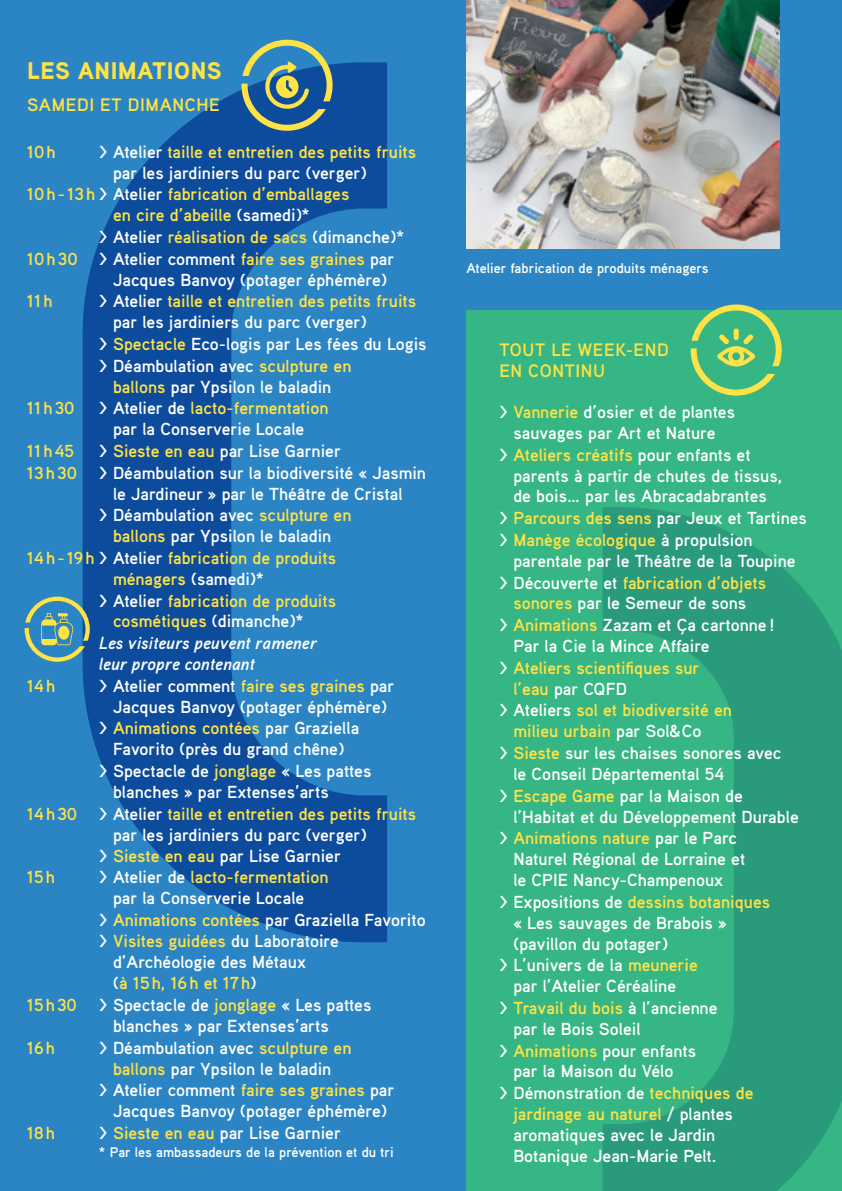
<style>
.page{position:relative;width:842px;height:1191px;background:#2b85c4}
.page>*{position:absolute;margin:0;border:0;box-sizing:border-box;transform-origin:0 0}
.t1{font:900 24px "Aaux Pro";letter-spacing:.025em;color:#ffe245}
.t2{font:700 18px/20.4px "Aaux Pro";letter-spacing:.035em;color:#ffe245}
.t3{font:700 17.4px/20.8px "Aaux Pro";color:#fff;text-align:center}
.t4{font:700 17.4px "Aaux Pro";color:#ffe245}
.t5{font:italic 700 17.4px "Aaux Pro";color:#fff}
.t6{font:700 14px "Aaux Pro";color:#fff}
.s1{color:#fff}
.s2{color:#ffe245}
</style>
<div class="page">
<div style="left:466px;top:311px;width:376px;height:880px;background:#35b684"></div>
<svg style="left:602px;top:507px;width:240px;height:684px;fill:#299a7b"></svg>
<svg style="left:83px;top:62px;width:304px;height:880px;fill:#0d4c9c"></svg>
<img style="left:466px;top:0;width:314px;height:248px">
<svg style="left:242px;top:40px;width:91px;height:91px"></svg>
<svg style="left:691px;top:304px;width:91px;height:91px"></svg>
<svg style="left:25px;top:596px;width:65px;height:66px"></svg>
<div style="left:58px;top:626px;width:11px;height:13px;background:#ffe245;border-radius:50%"></div>
<h1 class="t1" style="left:27px;top:55px;width:196px">LES ANIMATIONS</h1>
<p class="t2" style="left:27px;top:94px;width:194px">SAMEDI ET DIMANCHE</p>
<p class="t4" style="left:27px;top:140px;width:30px">10h</p>
<p class="t4" style="left:99px;top:140px;width:319px"><span class="s1">&gt; Atelier</span> taille et entretien des petits fruits</p>
<p class="t3" style="left:113px;top:161px;width:255px">par les jardiniers du parc (verger)</p>
<p class="t4" style="left:27px;top:183px;width:324px">10h- 13h <span class="s1">&gt; Atelier</span> fabrication d’emballages</p>
<p class="t4" style="left:113px;top:204px;width:198px">en cire d’abeille <span class="s1">(samedi)*</span></p>
<p class="t3" style="left:99px;top:226px;width:307px">&gt; Atelier <span class="s2">réalisation de sacs</span> (dimanche)*</p>
<p class="t4" style="left:27px;top:247px;width:369px">10h30 <span class="s1">&gt; Atelier comment</span> faire ses graines <span class="s1">par</span></p>
<p class="t3" style="left:113px;top:268px;width:275px">Jacques Banvoy (potager éphémère)</p>
<p class="t4" style="left:27px;top:290px;width:27px">11h</p>
<p class="t4" style="left:99px;top:290px;width:319px"><span class="s1">&gt; Atelier</span> taille et entretien des petits fruits</p>
<p class="t3" style="left:113px;top:311px;width:255px">par les jardiniers du parc (verger)</p>
<p class="t3" style="left:99px;top:333px;width:329px">&gt; <span class="s2">Spectacle</span> Eco-logis par Les fées du Logis</p>
<p class="t3" style="left:99px;top:355px;width:254px">&gt; Déambulation avec <span class="s2">sculpture en</span></p>
<p class="t3" style="left:113px;top:375px;width:220px"><span class="s2">ballons</span> par Ypsilon le baladin</p>
<p class="t4" style="left:27px;top:397px;width:49px">11h30</p>
<p class="t3" style="left:99px;top:397px;width:231px">&gt; Atelier de <span class="s2">lacto-fermentation </span>par la Conserverie Locale</p>
<p class="t4" style="left:27px;top:440px;width:49px">11h45</p>
<p class="t3" style="left:99px;top:440px;width:244px">&gt; <span class="s2">Sieste en eau</span> par Lise Garnier</p>
<p class="t4" style="left:27px;top:461px;width:52px">13h30</p>
<p class="t3" style="left:99px;top:461px;width:329px">&gt; Déambulation sur la biodiversité « Jasmin</p>
<p class="t3" style="left:113px;top:482px;width:291px">le Jardineur » par le Théâtre de Cristal</p>
<p class="t3" style="left:99px;top:504px;width:254px">&gt; Déambulation avec <span class="s2">sculpture en</span></p>
<p class="t3" style="left:113px;top:525px;width:220px"><span class="s2">ballons</span> par Ypsilon le baladin</p>
<p class="t4" style="left:27px;top:546px;width:311px">14h- 19h <span class="s1">&gt; Atelier</span> fabrication de produits</p>
<p class="t3" style="left:113px;top:568px;width:152px"><span class="s2">ménagers</span> (samedi)*</p>
<p class="t4" style="left:99px;top:589px;width:239px"><span class="s1">&gt; Atelier</span> fabrication de produits</p>
<p class="t4" style="left:113px;top:610px;width:192px">cosmétiques <span class="s1">(dimanche)*</span></p>
<p class="t5" style="left:99px;top:632px;width:220px">Les visiteurs peuvent ramener</p>
<p class="t5" style="left:99px;top:652px;width:158px">leur propre contenant</p>
<p class="t4" style="left:27px;top:674px;width:30px">14h</p>
<p class="t3" style="left:99px;top:675px;width:297px">&gt; Atelier comment <span class="s2">faire ses graines</span> par</p>
<p class="t3" style="left:113px;top:695px;width:275px">Jacques Banvoy (potager éphémère)</p>
<p class="t4" style="left:99px;top:717px;width:262px"><span class="s1">&gt;</span> Animations contées <span class="s1">par Graziella</span></p>
<p class="t3" style="left:113px;top:738px;width:232px">Favorito (près du grand chêne)</p>
<p class="t3" style="left:99px;top:760px;width:274px">&gt; Spectacle de <span class="s2">jonglage</span> « Les pattes</p>
<p class="t3" style="left:113px;top:781px;width:217px">blanches » par Extenses’arts</p>
<p class="t4" style="left:27px;top:802px;width:391px">14h30 <span class="s1">&gt; Atelier</span> taille et entretien des petits fruits</p>
<p class="t3" style="left:113px;top:823px;width:255px">par les jardiniers du parc (verger)</p>
<p class="t3" style="left:99px;top:845px;width:244px">&gt; <span class="s2">Sieste en eau</span> par Lise Garnier</p>
<p class="t4" style="left:27px;top:866px;width:29px">15h</p>
<p class="t4" style="left:99px;top:866px;width:231px"><span class="s1">&gt; Atelier de</span> lacto-fermentation</p>
<p class="t3" style="left:113px;top:887px;width:193px">par la Conserverie Locale</p>
<p class="t3" style="left:99px;top:908px;width:328px">&gt; <span class="s2">Animations contées</span> par Graziella Favorito</p>
<p class="t3" style="left:99px;top:930px;width:241px">&gt; <span class="s2">Visites guidées</span> du Laboratoire</p>
<p class="t3" style="left:113px;top:951px;width:194px">d’Archéologie des Métaux</p>
<p class="t4" style="left:113px;top:972px;width:145px"><span class="s1">(</span>à 15h, 16h et 17h<span class="s1">)</span></p>
<p class="t4" style="left:27px;top:993px;width:52px">15h30</p>
<p class="t3" style="left:113px;top:994px;width:260px;text-align:left;text-indent:-14px">&gt; Spectacle de <span class="s2">jonglage</span> « Les pattes blanches » par Extenses’arts</p>
<p class="t4" style="left:27px;top:1036px;width:30px">16h</p>
<p class="t3" style="left:99px;top:1036px;width:254px">&gt; Déambulation avec <span class="s2">sculpture en</span></p>
<p class="t3" style="left:113px;top:1057px;width:220px"><span class="s2">ballons</span> par Ypsilon le baladin</p>
<p class="t3" style="left:99px;top:1079px;width:297px">&gt; Atelier comment <span class="s2">faire ses graines</span> par</p>
<p class="t3" style="left:113px;top:1100px;width:275px">Jacques Banvoy (potager éphémère)</p>
<p class="t4" style="left:27px;top:1121px;width:29px">18h</p>
<p class="t3" style="left:99px;top:1122px;width:244px">&gt; <span class="s2">Sieste en eau</span> par Lise Garnier</p>
<p class="t6" style="left:99px;top:1142px;width:296px">* Par les ambassadeurs de la prévention et du tri</p>
<p class="t6" style="left:466px;top:259px;width:244px">Atelier fabrication de produits ménagers</p>
<p class="t2" style="left:499px;top:339px;width:171px">TOUT LE WEEK-END<br>EN CONTINU</p>
<p class="t3" style="left:499px;top:401px;width:237px">&gt; <span class="s2">Vannerie</span> d’osier et de plantes</p>
<p class="t3" style="left:513px;top:422px;width:204px">sauvages par Art et Nature</p>
<p class="t4" style="left:499px;top:443px;width:253px"><span class="s1">&gt;</span> Ateliers créatifs <span class="s1">pour enfants et</span></p>
<p class="t3" style="left:513px;top:464px;width:270px">parents à partir de chutes de tissus,</p>
<p class="t3" style="left:513px;top:485px;width:255px">de bois… par les Abracadabrantes</p>
<p class="t3" style="left:499px;top:507px;width:309px">&gt; <span class="s2">Parcours des sens</span> par Jeux et Tartines</p>
<p class="t4" style="left:499px;top:528px;width:255px"><span class="s1">&gt;</span> Manège écologique <span class="s1">à propulsion</span></p>
<p class="t3" style="left:513px;top:550px;width:284px">parentale par le Théâtre de la Toupine</p>
<p class="t4" style="left:499px;top:571px;width:268px"><span class="s1">&gt; Découverte et</span> fabrication d’objets</p>
<p class="t3" style="left:513px;top:592px;width:234px"><span class="s2">sonores</span> par le Semeur de sons</p>
<p class="t3" style="left:499px;top:614px;width:277px">&gt; <span class="s2">Animations</span> Zazam et Ça cartonne !</p>
<p class="t3" style="left:513px;top:635px;width:198px">Par la Cie la Mince Affaire</p>
<p class="t4" style="left:499px;top:656px;width:202px"><span class="s1">&gt;</span> Ateliers scientifiques sur</p>
<p class="t3" style="left:513px;top:677px;width:115px"><span class="s2">l’eau</span> par CQFD</p>
<p class="t4" style="left:499px;top:699px;width:234px"><span class="s1">&gt; Ateliers</span> sol et biodiversité en</p>
<p class="t4" style="left:513px;top:720px;width:190px">milieu urbain <span class="s1">par Sol&amp;Co</span></p>
<p class="t3" style="left:499px;top:742px;width:284px">&gt; <span class="s2">Sieste</span> sur les chaises sonores avec</p>
<p class="t3" style="left:513px;top:763px;width:212px">le Conseil Départemental 54</p>
<p class="t3" style="left:499px;top:784px;width:245px">&gt; <span class="s2">Escape Game</span> par la Maison de</p>
<p class="t3" style="left:513px;top:805px;width:287px">l’Habitat et du Développement Durable</p>
<p class="t4" style="left:499px;top:827px;width:239px"><span class="s1">&gt;</span> Animations nature <span class="s1">par le Parc</span></p>
<p class="t3" style="left:513px;top:848px;width:233px">Naturel Régional de Lorraine et</p>
<p class="t3" style="left:513px;top:869px;width:211px">le CPIE Nancy-Champenoux</p>
<p class="t4" style="left:499px;top:890px;width:272px"><span class="s1">&gt; Expositions de</span> dessins botaniques</p>
<p class="t3" style="left:513px;top:911px;width:215px">« Les sauvages de Brabois »</p>
<p class="t3" style="left:513px;top:932px;width:156px">(pavillon du potager)</p>
<p class="t3" style="left:499px;top:954px;width:200px">&gt; L’univers de la <span class="s2">meunerie</span></p>
<p class="t3" style="left:513px;top:975px;width:164px">par l’Atelier Céréaline</p>
<p class="t4" style="left:499px;top:996px;width:220px"><span class="s1">&gt;</span> Travail du bois <span class="s1">à l’ancienne</span></p>
<p class="t3" style="left:513px;top:1017px;width:129px">par le Bois Soleil</p>
<p class="t3" style="left:499px;top:1039px;width:198px">&gt; <span class="s2">Animations</span> pour enfants</p>
<p class="t3" style="left:513px;top:1060px;width:162px">par la Maison du Vélo</p>
<p class="t3" style="left:499px;top:1082px;width:256px">&gt; Démonstration de <span class="s2">techniques de</span></p>
<p class="t4" style="left:513px;top:1102px;width:221px">jardinage au naturel <span class="s1">/ plantes</span></p>
<p class="t3" style="left:513px;top:1124px;width:203px">aromatiques avec le Jardin</p>
<p class="t3" style="left:513px;top:1144px;width:205px">Botanique Jean-Marie Pelt.</p>
</div>
